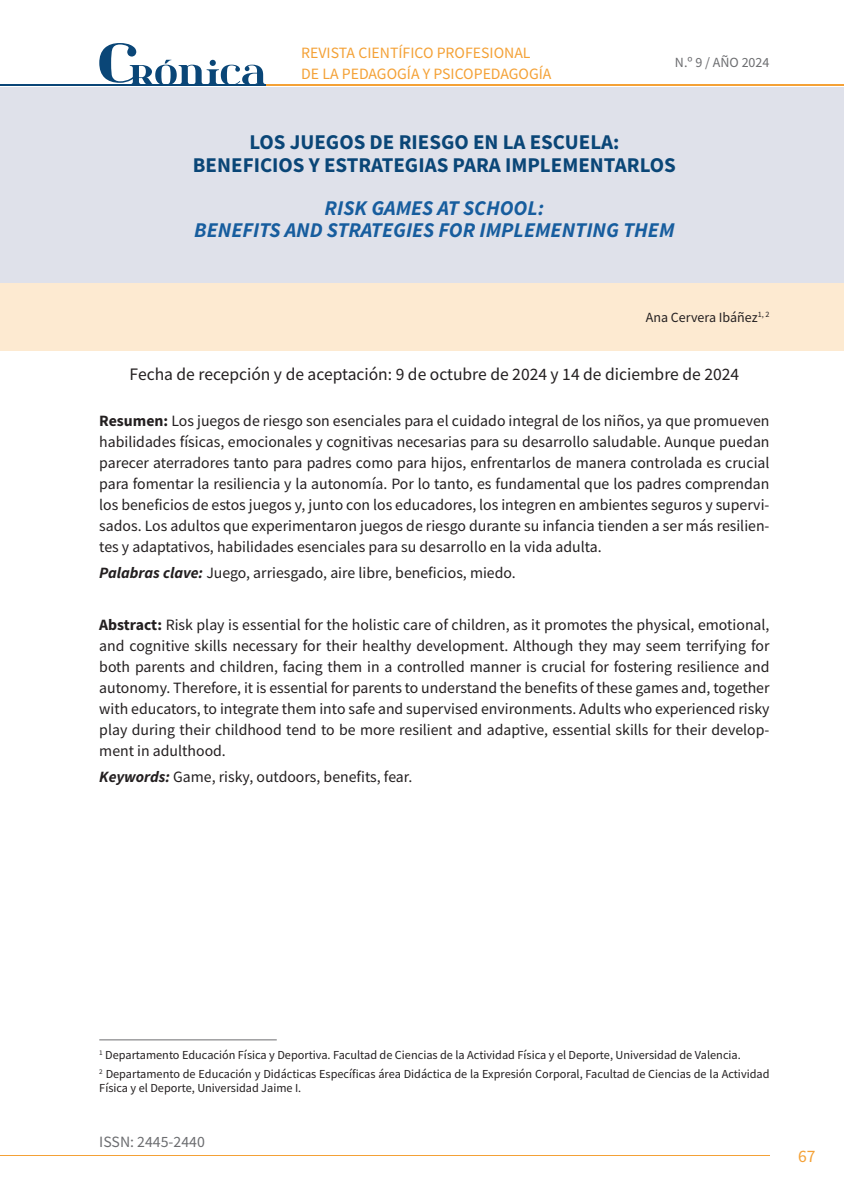
<style>
.page{position:relative;width:844px;height:1191px;background:#fff}
.page>*{position:absolute;margin:0;border:0;box-sizing:border-box;transform-origin:0 0}
.t1{font:700 21px/22.8px "Source Sans Pro";color:#0a4677;text-align:center}
.t2{font:italic 700 21px/22.8px "Source Sans Pro";color:#175d9e;text-align:center}
.t3{font:17.5px "Source Sans Pro";color:#231f20}
.t4{font:17.5px "Source Sans Pro";color:#f4a136}
.t5{font:15.75px/21px "Source Sans Pro";color:#231f20;text-align:justify}
.t6{font:15.75px/21px "Source Sans Pro";color:#f4a136}
.t7{font:15.75px "Source Sans Pro";color:#6c6d70}
.t8{font:14px "Source Sans Pro";color:#231f20}
.t9{font:14px "Source Sans Pro";color:#6c6d70}
.t10{font:12.25px/14px "Source Sans Pro";color:#231f20}
.s1{font-weight:700}
.s2{font-weight:700;font-style:italic}
</style>
<div class="page">
<hr style="left:0;top:84px;width:266px;height:2px;background:#0a4677">
<svg style="left:99px;top:43px;width:166px;height:41px"></svg>
<hr style="left:266px;top:84px;width:577px;height:2px;background:#f4a136">
<hr style="left:0;top:1154px;width:769px;height:1px;background:#f4a136">
<div style="left:0;top:88px;width:843px;height:195px;background:#dfe1ea"></div>
<div style="left:0;top:283px;width:843px;height:68px;background:#fdead1"></div>
<hr style="left:99px;top:1039px;width:178px;height:1px;background:#6c6d70">
<p class="t6" style="left:301px;top:43px;width:252px">REVISTA CIENTÍFICO PROFESIONAL<br>DE LA PEDAGOGÍA Y PSICOPEDAGOGÍA</p>
<p class="t9" style="left:674px;top:54px;width:96px">N.º 9 / AÑO 2024</p>
<p class="t1" style="left:193px;top:130px;width:484px">LOS JUEGOS DE RIESGO EN LA ESCUELA:<br>BENEFICIOS Y ESTRATEGIAS PARA IMPLEMENTARLOS</p>
<p class="t2" style="left:194px;top:196px;width:482px">RISK GAMES AT SCHOOL:<br>BENEFITS AND STRATEGIES FOR IMPLEMENTING THEM</p>
<p class="t8" style="left:645px;top:308px;width:125px">Ana Cervera Ibáñez<sup>1,</sup> <sup>2</sup></p>
<p class="t3" style="left:130px;top:363px;width:611px">Fecha de recepción y de aceptación: 9 de octubre de 2024 y 14 de diciembre de 2024</p>
<p class="t5" style="left:99px;top:410px;width:671px"><span class="s1">Resumen:</span> Los juegos de riesgo son esenciales para el cuidado integral de los niños, ya que promueven habilidades físicas, emocionales y cognitivas necesarias para su desarrollo saludable. Aunque puedan parecer aterradores tanto para padres como para hijos, enfrentarlos de manera controlada es crucial para fomentar la resiliencia y la autonomía. Por lo tanto, es fundamental que los padres comprendan los beneficios de estos juegos y, junto con los educadores, los integren en ambientes seguros y supervi&shy;sados. Los adultos que experimentaron juegos de riesgo durante su infancia tienden a ser más resilien&shy;tes y adaptativos, habilidades esenciales para su desarrollo en la vida adulta.</p>
<p class="t5" style="left:99px;top:562px;width:418px"><span class="s2">Palabras clave:</span> Juego, arriesgado, aire libre, beneficios, miedo.</p>
<p class="t5" style="left:99px;top:614px;width:671px"><span class="s1">Abstract:</span> Risk play is essential for the holistic care of children, as it promotes the physical, emotional, and cognitive skills necessary for their healthy development. Although they may seem terrifying for both parents and children, facing them in a controlled manner is crucial for fostering resilience and autonomy. Therefore, it is essential for parents to understand the benefits of these games and, together with educators, to integrate them into safe and supervised environments. Adults who experienced risky play during their childhood tend to be more resilient and adaptive, essential skills for their develop&shy;ment in adulthood.</p>
<p class="t5" style="left:99px;top:766px;width:314px"><span class="s2">Keywords:</span> Game, risky, outdoors, benefits, fear.</p>
<p class="t10" style="left:99px;top:1047px;width:643px"><sup>1</sup> Departamento Educación Física y Deportiva. Facultad de Ciencias de la Actividad Física y el Deporte, Universidad de Valencia.</p>
<p class="t10" style="left:99px;top:1066px;width:671px"><sup>2</sup> Departamento de Educación y Didácticas Específicas área Didáctica de la Expresión Corporal, Facultad de Ciencias de la Actividad<br>Física y el Deporte, Universidad Jaime I.</p>
<p class="t7" style="left:99px;top:1132px;width:107px">ISSN: 2445-2440</p>
<p class="t4" style="left:797px;top:1145px;width:19px">67</p>
</div>
